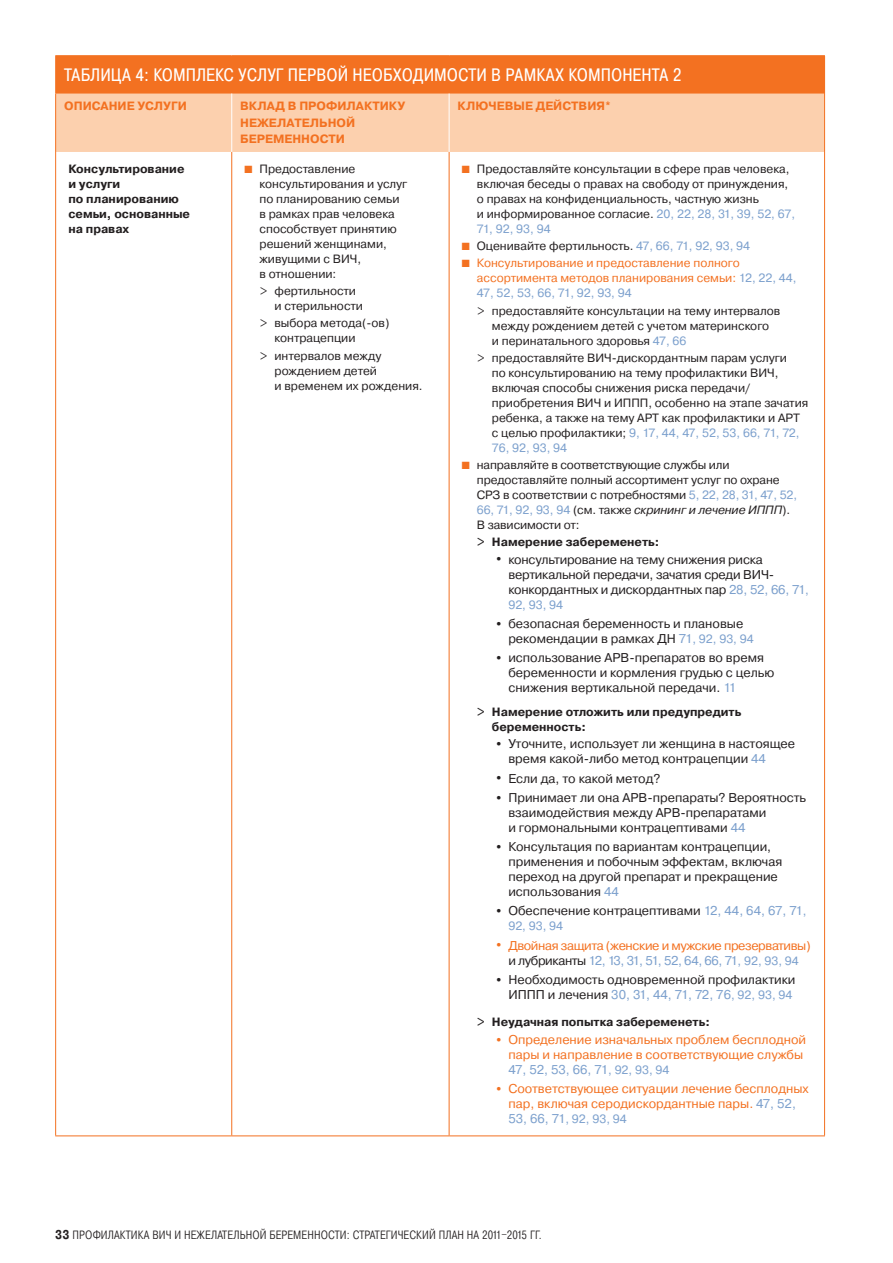
<style>
.page{position:relative;width:893px;height:1263px;background:#fff}
.page>*{position:absolute;margin:0;border:0;box-sizing:border-box;transform-origin:0 0}
.t1{font:18px "Pragmatica Cond";color:#fff}
.t2{font:12.75px/15px "Pragmatica";color:#231f20}
.t3{font:12.75px/15px "Pragmatica";color:#f37121}
.t4{font:12.75px/15px "Pragmatica";letter-spacing:-.03em;color:#f37121;text-align:center}
.t5{font:12px/15px "Pragmatica";color:#231f20}
.t6{font:700 12px/15px "Pragmatica";color:#231f20}
.t7{font:12px/15px "Pragmatica";color:#f37121}
.t8{font:700 12px/16.5px "Pragmatica";color:#f37121}
.t9{font:300 12px "Pragmatica Cond";letter-spacing:.01em;color:#231f20}
.t10{font:12px "Pragmatica";color:#7ca0cd}
.t11{font:300 12px "Pragmatica Cond";letter-spacing:-.075em;color:#231f20}
.s1{color:#f37121}
.s2{color:#7ca0cd}
.s3{font-style:italic}
.s4{font-size:18px}
.s5{font-size:12px;color:#7ca0cd}
.s6{color:#231f20}
.s7{font-size:12.75px}
.s8{font-weight:700;font-size:12.75px}
</style>
<div class="page">
<div style="left:56px;top:56px;width:769px;height:38px;background:#f37121"></div>
<div style="left:56px;top:94px;width:768px;height:58px;background:#fcd0ae"></div>
<hr style="left:55px;top:56px;width:1px;height:38px;background:#f37121">
<hr style="left:55px;top:55px;width:177px;height:1px;background:#f37121">
<hr style="left:232px;top:55px;width:217px;height:1px;background:#f37121">
<hr style="left:449px;top:55px;width:376px;height:1px;background:#f37121">
<hr style="left:55px;top:94px;width:1px;height:58px;background:#f37121">
<hr style="left:231px;top:94px;width:1px;height:58px;background:#fff">
<hr style="left:449px;top:94px;width:1px;height:58px;background:#fff">
<hr style="left:824px;top:94px;width:1px;height:58px;background:#f37121">
<hr style="left:55px;top:152px;width:1px;height:983px;background:#f37121">
<hr style="left:231px;top:152px;width:1px;height:983px;background:#f37121">
<hr style="left:449px;top:152px;width:1px;height:983px;background:#f37121">
<hr style="left:824px;top:152px;width:1px;height:983px;background:#f37121">
<hr style="left:55px;top:1135px;width:177px;height:1px;background:#f37121">
<hr style="left:232px;top:1135px;width:217px;height:1px;background:#f37121">
<hr style="left:449px;top:1135px;width:376px;height:1px;background:#f37121">
<h1 class="t1" style="left:64px;top:64px;width:619px">ТАБЛИЦА 4: КОМПЛЕКС УСЛУГ ПЕРВОЙ НЕОБХОДИМОСТИ В РАМКАХ КОМПОНЕНТА 2</h1>
<p class="t8" style="left:64px;top:98px;width:124px">ОПИСАНИЕ УСЛУГИ</p>
<p class="t8" style="left:240px;top:98px;width:166px">ВКЛАД В ПРОФИЛАКТИКУ<br>НЕЖЕЛАТЕЛЬНОЙ<br>БЕРЕМЕННОСТИ</p>
<p class="t8" style="left:458px;top:98px;width:155px">КЛЮЧЕВЫЕ ДЕЙСТВИЯ*</p>
<p class="t6" style="left:68px;top:161px;width:123px">Консультирование и услуги<br>по планированию семьи, основанные на правах</p>
<p class="t5" style="left:259px;top:161px;width:149px;text-indent:-15px"><span class="s1">■</span> Предоставление консультирования и услуг по планированию семьи в рамках прав человека способствует принятию решений женщинами, живущими с ВИЧ,<br>в отношении:</p>
<p class="t5" style="left:274px;top:284px;width:90px;text-indent:-15px">&gt; фертильности и стерильности</p>
<p class="t5" style="left:274px;top:316px;width:116px;text-indent:-15px">&gt; выбора метода(-ов) контрацепции</p>
<p class="t5" style="left:274px;top:348px;width:150px;text-indent:-15px">&gt; интервалов между рождением детей<br>и временем их рождения.</p>
<p class="t5" style="left:477px;top:161px;width:320px;text-indent:-15px"><span class="s1">■</span> Предоставляйте консультации в сфере прав человека, включая беседы о правах на свободу от принуждения, о правах на конфиденциальность, частную жизнь<br>и информированное согласие. <span class="s2">20, 22, 28, 31, 39, 52, 67, 71, 92, 93, 94</span></p>
<p class="t5" style="left:462px;top:239px;width:290px"><span class="s1">■</span> Оценивайте фертильность. <span class="s2">47, 66, 71, 92, 93, 94</span></p>
<p class="t7" style="left:477px;top:256px;width:321px;text-indent:-15px">■ Консультирование и предоставление полного ассортимента методов планирования семьи: <span class="s2">12, 22, 44,<br>47, 52, 53, 66, 71, 92, 93, 94</span></p>
<p class="t5" style="left:492px;top:303px;width:290px;text-indent:-15px">&gt; предоставляйте консультации на тему интервалов между рождением детей с учетом материнского<br>и перинатального здоровья <span class="s2">47, 66</span></p>
<p class="t5" style="left:492px;top:350px;width:318px;text-indent:-15px">&gt; предоставляйте ВИЧ-дискордантным парам услуги<br>по консультированию на тему профилактики ВИЧ, включая способы снижения риска передачи/ приобретения ВИЧ и ИППП, особенно на этапе зачатия ребенка, а также на тему АРТ как профилактики и АРТ с целью профилактики; <span class="s2">9, 17, 44, 47, 52, 53, 66, 71, 72, 76, 92, 93, 94</span></p>
<p class="t5" style="left:477px;top:458px;width:322px;text-indent:-15px"><span class="s1">■</span> направляйте в соответствующие службы или предоставляйте полный ассортимент услуг по охране СРЗ в соответствии с потребностями <span class="s2">5, 22, 28, 31, 47, 52, 66, 71, 92, 93, 94</span> (см. также <span class="s3">скрининг и лечение ИППП</span>).<br>В зависимости от:</p>
<p class="t6" style="left:477px;top:535px;width:184px">&gt; Намерение забеременеть:</p>
<p class="t2" style="left:508px;top:552px;width:302px;text-indent:-15px"><span class="s4">•</span> консультирование на тему снижения риска вертикальной передачи, зачатия среди ВИЧ&shy;конкордантных и дискордантных пар <span class="s2">28, 52, 66, 71</span><span class="s5">,</span></p>
<p class="t10" style="left:508px;top:597px;width:56px">92, 93, 94</p>
<p class="t2" style="left:508px;top:616px;width:247px;text-indent:-15px"><span class="s4">•</span> безопасная беременность и плановые рекомендации в рамках ДН <span class="s2">71</span><span class="s5">, 92, 93, 94</span></p>
<p class="t2" style="left:508px;top:650px;width:268px;text-indent:-15px"><span class="s4">•</span> использование АРВ-препаратов во время беременности и кормления грудью с целью снижения вертикальной передачи. <span class="s2">11</span></p>
<p class="t6" style="left:492px;top:705px;width:251px;text-indent:-15px">&gt; Намерение отложить или предупредить беременность:</p>
<p class="t2" style="left:508px;top:737px;width:288px;text-indent:-15px"><span class="s4">•</span> Уточните, использует ли женщина в настоящее время какой-либо метод контрацепции <span class="s2">44</span></p>
<p class="t2" style="left:493px;top:771px;width:169px"><span class="s4">•</span> Если да, то какой метод?</p>
<p class="t2" style="left:508px;top:790px;width:299px;text-indent:-15px"><span class="s4">•</span> Принимает ли она АРВ-препараты? Вероятность взаимодействия между АРВ-препаратами<br>и гормональными контрацептивами <span class="s2">44</span></p>
<p class="t2" style="left:508px;top:839px;width:275px;text-indent:-15px"><span class="s4">•</span> Консультация по вариантам контрацепции, применения и побочным эффектам, включая переход на другой препарат и прекращение использования <span class="s2">44</span></p>
<p class="t2" style="left:493px;top:904px;width:315px"><span class="s4">•</span> Обеспечение контрацептивами <span class="s2">12, 44, 64, 67, 71</span><span class="s5">,</span></p>
<p class="t10" style="left:508px;top:919px;width:56px">92, 93, 94</p>
<p class="t4" style="left:493px;top:938px;width:319px"><span class="s4">•</span> Двойная защита (женские и мужские презервативы) <span class="s6">и лубриканты</span> <span class="s2">12, 13, 31, 51, 52, 64, 66, 71</span><span class="s5">, 92, 93, 94</span></p>
<p class="t2" style="left:493px;top:972px;width:304px;text-align:right"><span class="s4">•</span> Необходимость одновременной профилактики<br>ИППП и лечения <span class="s2">30, 31, 44, 71, 72, 76</span><span class="s5">, 92, 93, 94</span></p>
<p class="t6" style="left:477px;top:1014px;width:235px">&gt; Неудачная попытка забеременеть:</p>
<p class="t3" style="left:508px;top:1032px;width:299px;text-indent:-15px"><span class="s4">•</span> Определение изначальных проблем бесплодной пары и направление в соответствующие службы<br><span class="s2">47, 52, 53, 66, 71</span><span class="s5">, 92, 93, 94</span></p>
<p class="t3" style="left:493px;top:1081px;width:317px;text-align:center"><span class="s4">•</span> Соответствующее ситуации лечение бесплодных пар, включая серодискордантные пары. <span class="s2">47, 52,</span></p>
<p class="t10" style="left:508px;top:1111px;width:120px"><span class="s7">53, 66, 71</span>, 92, 93, 94</p>
<p class="t9" style="left:55px;top:1227px;width:32px"><span class="s8">33</span> Профилактика</p>
<p class="t9" style="left:152px;top:1227px;width:40px">ВИЧ и нежелательной</p>
<p class="t9" style="left:269px;top:1227px;width:8px">беременности</p>
<p class="t9" style="left:347px;top:1227px;width:13px">: стратегический</p>
<p class="t9" style="left:439px;top:1227px;width:7px">план</p>
<p class="t11" style="left:467px;top:1227px;width:76px">на 2011–2015 гг.</p>
</div>
